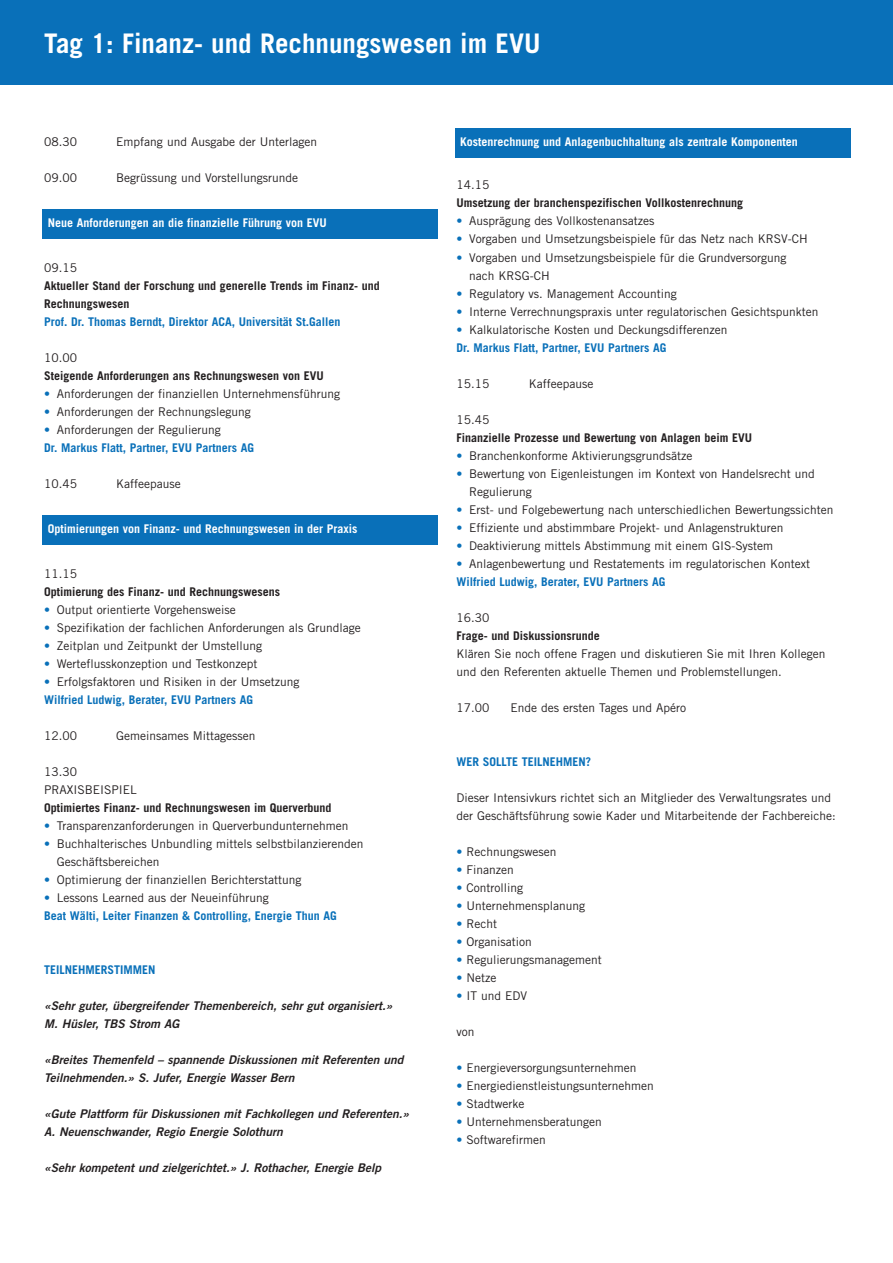
<style>
.page{position:relative;width:893px;height:1263px;background:#fff}
.page>*{position:absolute;margin:0;border:0;box-sizing:border-box;transform-origin:0 0}
.t1{font:700 27px "Trade Gothic";color:#fff}
.t2{font:12px/18px "Trade Gothic";color:#231f20}
.t3{font:italic 12px/18px "Trade Gothic Bold Two";color:#231f20}
.t4{font:700 12px/18px "Trade Gothic";color:#231f20}
.t5{font:700 12px/18px "Trade Gothic";color:#0970b9}
.t6{font:700 12px "Trade Gothic";color:#fff}
.s1{color:#0970b9}
.s2{font-weight:400}
.s3{font-weight:400;color:#231f20}
.s4{font-weight:700;color:#0970b9}
</style>
<div class="page">
<div style="left:0;top:0;width:893px;height:85px;background:#0970b9"></div>
<div style="left:43px;top:210px;width:395px;height:29px;background:#0970b9"></div>
<div style="left:43px;top:516px;width:395px;height:29px;background:#0970b9"></div>
<div style="left:455px;top:128px;width:395px;height:30px;background:#0970b9"></div>
<h1 class="t1" style="left:44px;top:27px;width:498px">Tag 1: Finanz- und Rechnungswesen im EVU</h1>
<p class="t2" style="left:44px;top:133px;width:34px">08.30</p>
<p class="t2" style="left:116px;top:133px;width:202px">Empfang und Ausgabe der Unterlagen</p>
<p class="t2" style="left:44px;top:169px;width:34px">09.00</p>
<p class="t2" style="left:116px;top:169px;width:183px">Begrüssung und Vorstellungsrunde</p>
<p class="t6" style="left:48px;top:216px;width:280px">Neue Anforderungen an die finanzielle Führung von EVU</p>
<p class="t2" style="left:44px;top:259px;width:34px">09.15</p>
<p class="t4" style="left:44px;top:277px;width:337px">Aktueller Stand der Forschung und generelle Trends im Finanz- und<br>Rechnungswesen</p>
<p class="t5" style="left:44px;top:313px;width:298px">Prof. Dr. Thomas Berndt, Direktor ACA, Universität St.Gallen</p>
<p class="t2" style="left:44px;top:349px;width:34px">10.00</p>
<p class="t4" style="left:44px;top:367px;width:281px">Steigende Anforderungen ans Rechnungswesen von EVU</p>
<p class="t2" style="left:44px;top:385px;width:298px"><span class="s1">•</span> Anforderungen der finanziellen Unternehmensführung</p>
<p class="t2" style="left:44px;top:403px;width:208px"><span class="s1">•</span> Anforderungen der Rechnungslegung</p>
<p class="t5" style="left:44px;top:421px;width:211px"><span class="s2">•</span> <span class="s3">Anforderungen der Regulierung<br></span>Dr. Markus Flatt, Partner, EVU Partners AG</p>
<p class="t2" style="left:44px;top:475px;width:34px">10.45</p>
<p class="t2" style="left:116px;top:475px;width:66px">Kaffeepause</p>
<p class="t6" style="left:48px;top:522px;width:311px">Optimierungen von Finanz- und Rechnungswesen in der Praxis</p>
<p class="t2" style="left:44px;top:565px;width:34px">11.15</p>
<p class="t4" style="left:44px;top:583px;width:237px">Optimierung des Finanz- und Rechnungswesens</p>
<p class="t2" style="left:44px;top:601px;width:193px"><span class="s1">•</span> Output orientierte Vorgehensweise</p>
<p class="t2" style="left:44px;top:619px;width:318px"><span class="s1">•</span> Spezifikation der fachlichen Anforderungen als Grundlage</p>
<p class="t2" style="left:44px;top:637px;width:220px"><span class="s1">•</span> Zeitplan und Zeitpunkt der Umstellung</p>
<p class="t2" style="left:44px;top:655px;width:215px"><span class="s1">•</span> Werteflusskonzeption und Testkonzept</p>
<p class="t2" style="left:44px;top:673px;width:257px"><span class="s1">•</span> Erfolgsfaktoren und Risiken in der Umsetzung<br><span class="s4">Wilfried Ludwig, Berater, EVU Partners AG</span></p>
<p class="t2" style="left:44px;top:727px;width:34px">12.00</p>
<p class="t2" style="left:116px;top:727px;width:141px">Gemeinsames Mittagessen</p>
<p class="t2" style="left:44px;top:763px;width:94px">13.30<br>PRAXISBEISPIEL</p>
<p class="t4" style="left:44px;top:799px;width:289px">Optimiertes Finanz- und Rechnungswesen im Querverbund</p>
<p class="t2" style="left:44px;top:817px;width:306px"><span class="s1">•</span> Transparenzanforderungen in Querverbundunternehmen</p>
<p class="t2" style="left:57px;top:835px;width:308px;text-indent:-13px"><span class="s1">•</span> Buchhalterisches Unbundling mittels selbstbilanzierenden<br>Geschäftsbereichen</p>
<p class="t2" style="left:44px;top:871px;width:259px"><span class="s1">•</span> Optimierung der finanziellen Berichterstattung</p>
<p class="t5" style="left:44px;top:889px;width:294px"><span class="s2">•</span> <span class="s3">Lessons Learned aus der Neueinführung<br></span>Beat Wälti, Leiter Finanzen &amp; Controlling, Energie Thun AG</p>
<p class="t5" style="left:44px;top:961px;width:113px">TEILNEHMERSTIMMEN</p>
<p class="t3" style="left:44px;top:996px;width:350px">«Sehr guter, übergreifender Themenbereich, sehr gut organisiert.»<br>M. Hüsler, TBS Strom AG</p>
<p class="t3" style="left:44px;top:1050px;width:361px">«Breites Themenfeld – spannende Diskussionen mit Referenten und<br>Teilnehmenden.» S. Jufer, Energie Wasser Bern</p>
<p class="t3" style="left:44px;top:1104px;width:367px">«Gute Plattform für Diskussionen mit Fachkollegen und Referenten.»<br>A. Neuenschwander, Regio Energie Solothurn</p>
<p class="t3" style="left:44px;top:1158px;width:339px">«Sehr kompetent und zielgerichtet.» J. Rothacher, Energie Belp</p>
<p class="t6" style="left:460px;top:134px;width:339px">Kostenrechnung und Anlagenbuchhaltung als zentrale Komponenten</p>
<p class="t2" style="left:456px;top:176px;width:34px">14.15</p>
<p class="t4" style="left:456px;top:194px;width:288px">Umsetzung der branchenspezifischen Vollkostenrechnung</p>
<p class="t2" style="left:456px;top:212px;width:199px"><span class="s1">•</span> Ausprägung des Vollkostenansatzes</p>
<p class="t2" style="left:456px;top:230px;width:353px"><span class="s1">•</span> Vorgaben und Umsetzungsbeispiele für das Netz nach KRSV-CH</p>
<p class="t2" style="left:469px;top:248px;width:319px;text-indent:-13px"><span class="s1">•</span> Vorgaben und Umsetzungsbeispiele für die Grundversorgung nach KRSG-CH</p>
<p class="t2" style="left:456px;top:284px;width:222px"><span class="s1">•</span> Regulatory vs. Management Accounting</p>
<p class="t2" style="left:456px;top:302px;width:363px"><span class="s1">•</span> Interne Verrechnungspraxis unter regulatorischen Gesichtspunkten</p>
<p class="t2" style="left:456px;top:320px;width:272px"><span class="s1">•</span> Kalkulatorische Kosten und Deckungsdifferenzen<br><span class="s4">Dr. Markus Flatt, Partner, EVU Partners AG</span></p>
<p class="t2" style="left:456px;top:374px;width:34px">15.15</p>
<p class="t2" style="left:529px;top:374px;width:66px">Kaffeepause</p>
<p class="t2" style="left:456px;top:410px;width:34px">15.45</p>
<p class="t4" style="left:456px;top:428px;width:297px">Finanzielle Prozesse und Bewertung von Anlagen beim EVU</p>
<p class="t2" style="left:456px;top:446px;width:238px"><span class="s1">•</span> Branchenkonforme Aktivierungsgrundsätze</p>
<p class="t2" style="left:469px;top:464px;width:347px;text-indent:-13px"><span class="s1">•</span> Bewertung von Eigenleistungen im Kontext von Handelsrecht und<br>Regulierung</p>
<p class="t2" style="left:456px;top:500px;width:378px"><span class="s1">•</span> Erst- und Folgebewertung nach unterschiedlichen Bewertungssichten</p>
<p class="t2" style="left:456px;top:518px;width:328px"><span class="s1">•</span> Effiziente und abstimmbare Projekt- und Anlagenstrukturen</p>
<p class="t2" style="left:456px;top:536px;width:318px"><span class="s1">•</span> Deaktivierung mittels Abstimmung mit einem GIS-System</p>
<p class="t2" style="left:456px;top:554px;width:355px"><span class="s1">•</span> Anlagenbewertung und Restatements im regulatorischen Kontext<br><span class="s4">Wilfried Ludwig, Berater, EVU Partners AG</span></p>
<p class="t2" style="left:456px;top:608px;width:34px">16.30</p>
<p class="t4" style="left:456px;top:626px;width:145px">Frage- und Diskussionsrunde</p>
<p class="t2" style="left:456px;top:644px;width:370px">Klären Sie noch offene Fragen und diskutieren Sie mit Ihren Kollegen und den Referenten aktuelle Themen und Problemstellungen.</p>
<p class="t2" style="left:456px;top:698px;width:34px">17.00</p>
<p class="t2" style="left:510px;top:698px;width:177px">Ende des ersten Tages und Apéro</p>
<p class="t5" style="left:456px;top:752px;width:136px">WER SOLLTE TEILNEHMEN?</p>
<p class="t2" style="left:456px;top:788px;width:381px">Dieser Intensivkurs richtet sich an Mitglieder des Verwaltungsrates und der Geschäftsführung sowie Kader und Mitarbeitende der Fachbereiche:</p>
<p class="t2" style="left:456px;top:842px;width:102px"><span class="s1">•</span> Rechnungswesen</p>
<p class="t2" style="left:456px;top:860px;width:59px"><span class="s1">•</span> Finanzen</p>
<p class="t2" style="left:456px;top:878px;width:68px"><span class="s1">•</span> Controlling</p>
<p class="t2" style="left:456px;top:896px;width:130px"><span class="s1">•</span> Unternehmensplanung</p>
<p class="t2" style="left:456px;top:914px;width:42px"><span class="s1">•</span> Recht</p>
<p class="t2" style="left:456px;top:932px;width:77px"><span class="s1">•</span> Organisation</p>
<p class="t2" style="left:456px;top:950px;width:147px"><span class="s1">•</span> Regulierungsmanagement</p>
<p class="t2" style="left:456px;top:968px;width:42px"><span class="s1">•</span> Netze</p>
<p class="t2" style="left:456px;top:986px;width:72px"><span class="s1">•</span> IT und EDV</p>
<p class="t2" style="left:456px;top:1022px;width:19px">von</p>
<p class="t2" style="left:456px;top:1058px;width:181px"><span class="s1">•</span> Energieversorgungsunternehmen</p>
<p class="t2" style="left:456px;top:1076px;width:199px"><span class="s1">•</span> Energiedienstleistungsunternehmen</p>
<p class="t2" style="left:456px;top:1094px;width:70px"><span class="s1">•</span> Stadtwerke</p>
<p class="t2" style="left:456px;top:1112px;width:147px"><span class="s1">•</span> Unternehmensberatungen</p>
<p class="t2" style="left:456px;top:1130px;width:91px"><span class="s1">•</span> Softwarefirmen</p>
</div>
